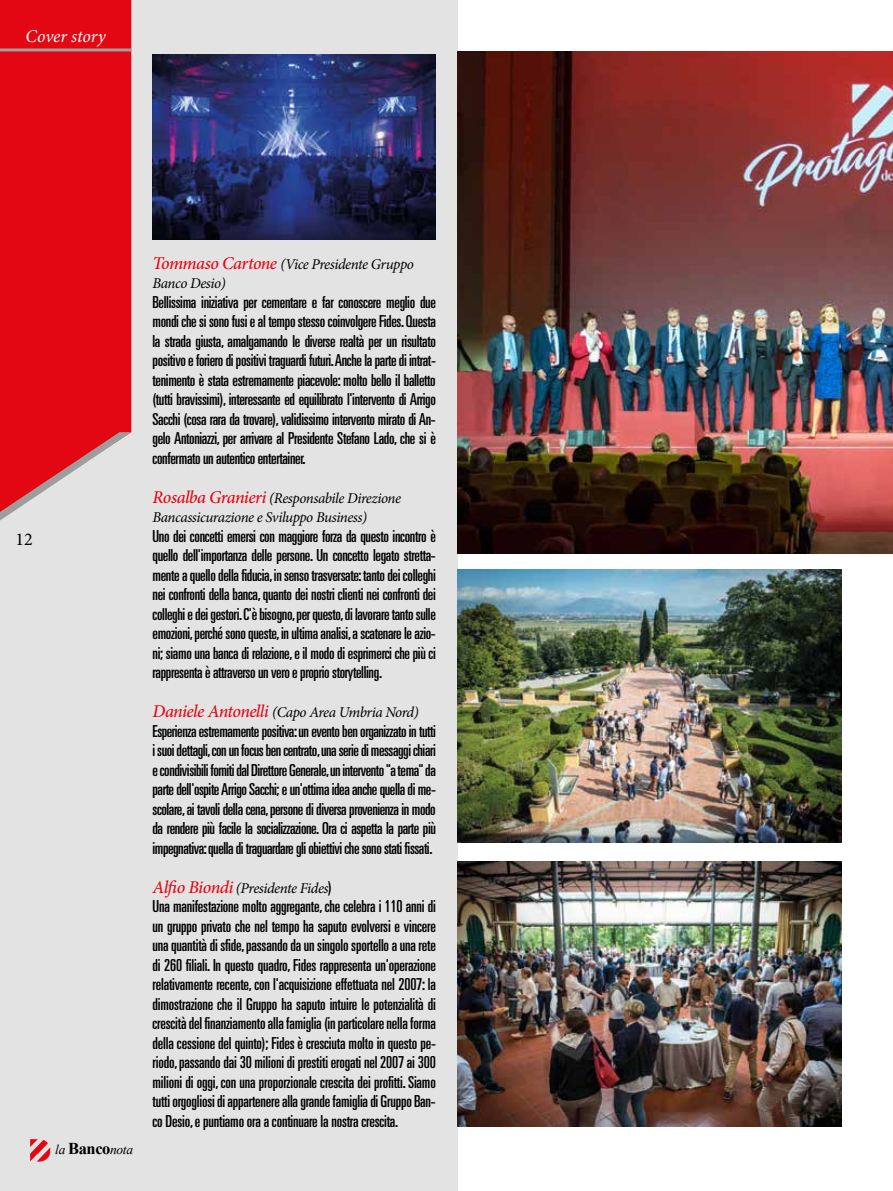
<style>
.page{position:relative;width:893px;height:1191px;background:#fff}
.page>*{position:absolute;margin:0;border:0;box-sizing:border-box;transform-origin:0 0}
.t1{font:italic 18px "Minion Pro";letter-spacing:-.005em;color:#fff}
.t2{font:18px "Minion Pro";color:#000}
.t3{font:ultra-condensed 16.5px/19.5px "Univers LT Std";letter-spacing:-.02em;color:#000;text-align:justify}
.t4{font:italic 15px/19.5px "Minion Pro";letter-spacing:-.035em;color:#000}
.t5{font:italic 13.5px "Times New Roman";letter-spacing:-.025em;color:#000}
.s1{font-weight:700;font-style:normal;font-size:16.5px}
.s2{font-weight:500;font-size:18px;color:#e30613}
.s3{font-family:"Univers LT Std";font-style:normal;font-stretch:ultra-condensed;font-size:16.5px}
</style>
<div class="page">
<div style="left:0;top:0;width:457px;height:1191px;background:#e3e3e3"></div>
<img style="left:30px;top:1139px;width:20px;height:22px">
<img style="left:153px;top:54px;width:283px;height:186px">
<img style="left:457px;top:862px;width:385px;height:264px">
<img style="left:457px;top:51px;width:436px;height:503px">
<div style="left:0;top:0;width:131px;height:432px;background:#e30613"></div>
<hr style="left:0;top:48px;width:131px;height:3px;background:#9d9d9c">
<svg style="left:0;top:432px;width:131px;height:88px"></svg>
<img style="left:457px;top:569px;width:385px;height:273px">
<p class="t1" style="left:26px;top:24px;width:82px">Cover story</p>
<p class="t2" style="left:15px;top:527px;width:19px">12</p>
<p class="t5" style="left:55px;top:1140px;width:79px">la <span class="s1">Banco</span>nota</p>
<p class="t4" style="left:153px;top:254px;width:263px"><span class="s2">Tommaso Cartone</span> (Vice Presidente Gruppo<br>Banco Desio)</p>
<p class="t3" style="left:153px;top:292px;width:285px">Bellissima iniziativa per cementare e far conoscere meglio due mondi che si sono fusi e al tempo stesso coinvolgere Fides. Questa la strada giusta, amalgamando le diverse realtà per un risultato positivo e foriero di positivi traguardi futuri.Anche la parte di intrat&shy;tenimento è stata estremamente piacevole: molto bello il balletto (tutti bravissimi), interessante ed equilibrato l'intervento di Arrigo Sacchi (cosa rara da trovare), validissimo intervento mirato di An&shy;gelo Antoniazzi, per arrivare al Presidente Stefano Lado, che si è confermato un autentico entertainer.</p>
<p class="t4" style="left:153px;top:488px;width:250px"><span class="s2">Rosalba Granieri</span> (Responsabile Direzione<br>Bancassicurazione e Sviluppo Business)</p>
<p class="t3" style="left:153px;top:526px;width:285px">Uno dei concetti emersi con maggiore forza da questo incontro è quello dell'importanza delle persone. Un concetto legato stretta&shy;mente a quello della fiducia, in senso trasversate: tanto dei colleghi nei confronti della banca, quanto dei nostri clienti nei confronti dei colleghi e dei gestori. C'è bisogno, per questo, di lavorare tanto sulle emozioni, perché sono queste, in ultima analisi, a scatenare le azio&shy;ni; siamo una banca di relazione, e il modo di esprimerci che più ci rappresenta è attraverso un vero e proprio storytelling.</p>
<p class="t4" style="left:153px;top:702px;width:268px"><span class="s2">Daniele Antonelli</span> (Capo Area Umbria Nord)</p>
<p class="t3" style="left:153px;top:721px;width:285px">Esperienza estremamente positiva: un evento ben organizzato in tutti i suoi dettagli, con un focus ben centrato, una serie di messaggi chiari e condivisibili forniti dal Direttore Generale,un intervento "a tema" da parte dell'ospite Arrigo Sacchi; e un'ottima idea anche quella di me&shy;scolare, ai tavoli della cena, persone di diversa provenienza in modo da rendere più facile la socializzazione. Ora ci aspetta la parte più impegnativa: quella di traguardare gli obiettivi che sono stati fissati.</p>
<p class="t4" style="left:153px;top:878px;width:181px"><span class="s2">Alfio Biondi</span> (Presidente Fides<span class="s3">)</span></p>
<p class="t3" style="left:153px;top:896px;width:285px">Una manifestazione molto aggregante, che celebra i 110 anni di un gruppo privato che nel tempo ha saputo evolversi e vincere una quantità di sfide, passando da un singolo sportello a una rete di 260 filiali. In questo quadro, Fides rappresenta un'operazione relativamente recente, con l'acquisizione effettuata nel 2007: la dimostrazione che il Gruppo ha saputo intuire le potenzialità di crescità del finanziamento alla famiglia (in particolare nella forma della cessione del quinto); Fides è cresciuta molto in questo pe&shy;riodo, passando dai 30 milioni di prestiti erogati nel 2007 ai 300 milioni di oggi, con una proporzionale crescita dei profitti. Siamo tutti orgogliosi di appartenere alla grande famiglia di Gruppo Ban&shy;co Desio, e puntiamo ora a continuare la nostra crescita.</p>
</div>
